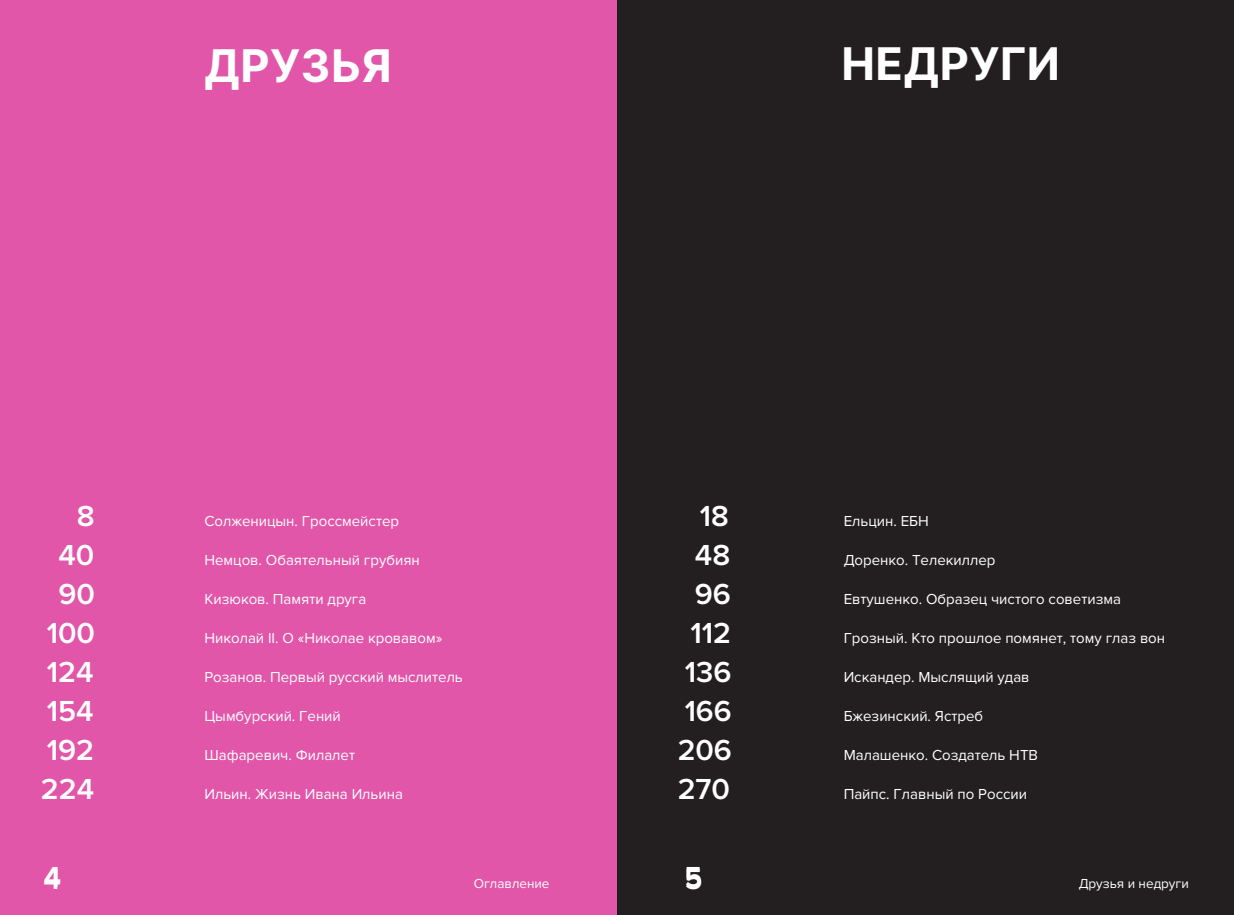
<style>
.page{position:relative;width:1234px;height:915px;background:#fff}
.page>*{position:absolute;margin:0;border:0;box-sizing:border-box;transform-origin:0 0}
.t1{font:700 45px "Inter";letter-spacing:.01em;color:#fff}
.t2{font:600 30px/39px "Proxima Nova";color:#fff;text-align:center}
.t3{font:15px "Proxima Nova";color:#fff}
.t4{font:13.5px "Proxima Nova";color:#fff}
</style>
<div class="page">
<div style="left:0;top:0;width:617px;height:914px;background:#e156a8"></div>
<div style="left:617px;top:0;width:616px;height:914px;background:#231f20"></div>
<h1 class="t1" style="left:204px;top:33px;width:188px">ДРУЗЬЯ</h1>
<h1 class="t1" style="left:841px;top:31px;width:220px">НЕДРУГИ</h1>
<h2 class="t2" style="left:77px;top:497px;width:19px">8</h2>
<p class="t3" style="left:204px;top:512px;width:196px">Солженицын. Гроссмейстер</p>
<p class="t3" style="left:843px;top:512px;width:86px">Ельцин. ЕБН</p>
<h2 class="t2" style="left:699px;top:497px;width:30px">18</h2>
<h2 class="t2" style="left:58px;top:536px;width:37px">40</h2>
<h2 class="t2" style="left:694px;top:536px;width:37px">48</h2>
<h2 class="t2" style="left:41px;top:575px;width:56px">90<br>100<br>124<br>154<br>192<br>224</h2>
<h2 class="t2" style="left:677px;top:575px;width:56px">96<br>112<br>136<br>166<br>206<br>270</h2>
<p class="t3" style="left:204px;top:551px;width:217px">Немцов. Обаятельный грубиян</p>
<p class="t3" style="left:843px;top:551px;width:153px">Доренко. Телекиллер</p>
<p class="t3" style="left:204px;top:590px;width:163px">Кизюков. Памяти друга</p>
<p class="t3" style="left:843px;top:590px;width:279px">Евтушенко. Образец чистого советизма</p>
<p class="t3" style="left:204px;top:629px;width:239px">Николай II. О «Николае кровавом»</p>
<p class="t3" style="left:843px;top:629px;width:323px">Грозный. Кто прошлое помянет, тому глаз вон</p>
<p class="t3" style="left:204px;top:668px;width:260px">Розанов. Первый русский мыслитель</p>
<p class="t3" style="left:843px;top:668px;width:187px">Искандер. Мыслящий удав</p>
<p class="t3" style="left:204px;top:707px;width:138px">Цымбурский. Гений</p>
<p class="t3" style="left:843px;top:707px;width:141px">Бжезинский. Ястреб</p>
<p class="t3" style="left:204px;top:746px;width:152px">Шафаревич. Филалет</p>
<p class="t3" style="left:843px;top:746px;width:196px">Малашенко. Создатель НТВ</p>
<p class="t3" style="left:204px;top:785px;width:200px">Ильин. Жизнь Ивана Ильина</p>
<p class="t3" style="left:843px;top:785px;width:185px">Пайпс. Главный по России</p>
<h2 class="t2" style="left:44px;top:858px;width:19px">4</h2>
<h2 class="t2" style="left:684px;top:858px;width:19px">5</h2>
<p class="t4" style="left:473px;top:875px;width:77px">Оглавление</p>
<p class="t4" style="left:1078px;top:875px;width:112px">Друзья и недруги</p>
</div>
